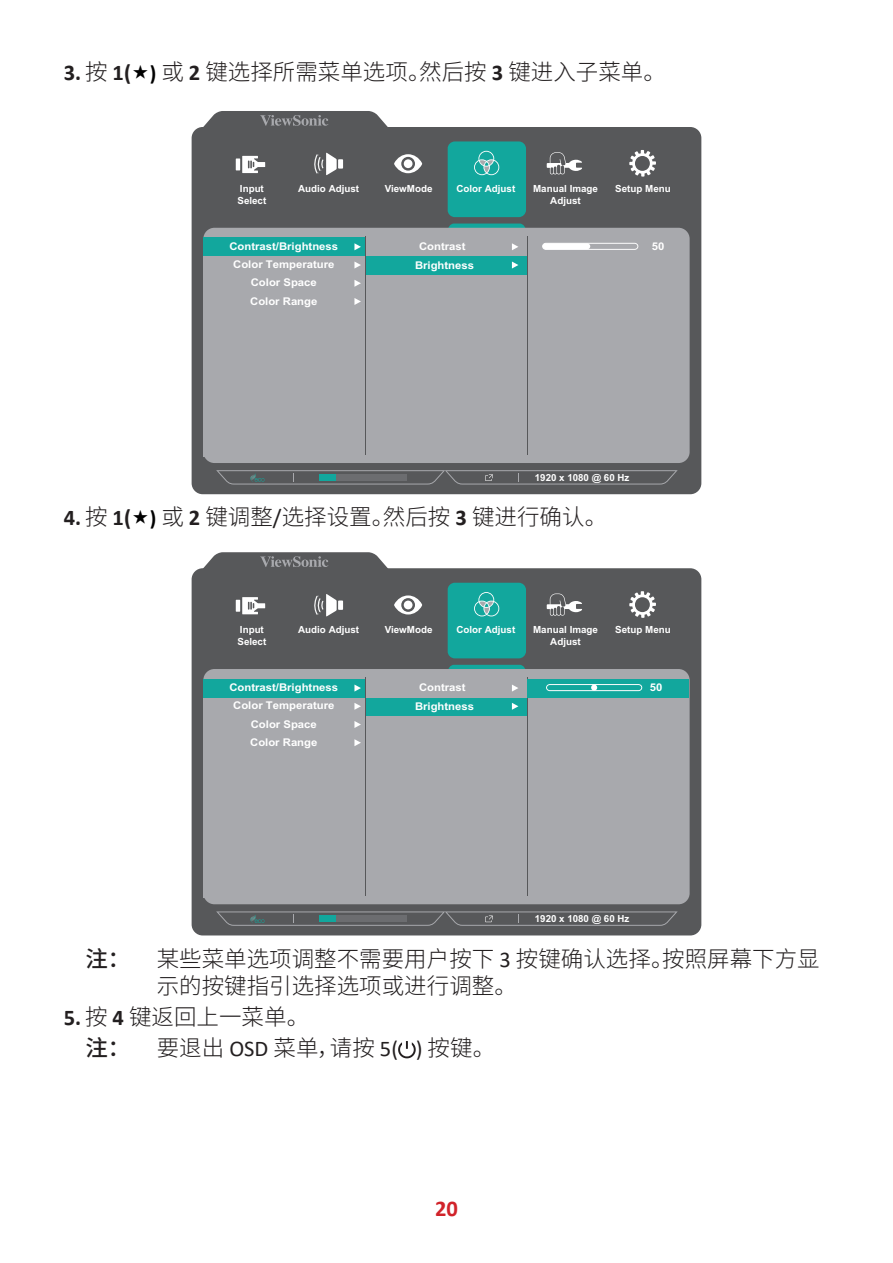
<style>
.page{position:relative;width:893px;height:1263px;background:#fff}
.page>*{position:absolute;margin:0;border:0;box-sizing:border-box;transform-origin:0 0}
.t1{font:300 22.5px/27px "Noto Sans SC";color:#231f20}
.t2{font:700 22.5px "Calibri";color:#d1232a}
.t3{font:700 10.65px/18.3px "Arial";color:#fff;text-align:center;scale:1.06 1}
.t4{font:700 9.75px/11.7px "Arial";color:#fff}
.s1{font-family:"Calibri";font-weight:700}
.s2{font-family:"Calibri";font-weight:700;font-size:21px;color:#000}
.s3{font-family:"Calibri";font-weight:400}
.s4{font-weight:500}
</style>
<div class="page">
<div style="left:192px;top:127px;width:509px;height:367px;background:#57585a;border-radius:11px"></div>
<svg style="left:448px;top:224px;width:78px;height:4px"></svg>
<div style="left:203px;top:228px;width:487px;height:235px;background:#a8a9ad;border-radius:11px"></div>
<div style="left:448px;top:141px;width:78px;height:76px;background:#12a79d;border-radius:7px"></div>
<svg style="left:354px;top:298px;width:7px;height:7px"></svg>
<svg style="left:354px;top:280px;width:7px;height:7px"></svg>
<div style="left:366px;top:256px;width:161px;height:18px;background:#12a79d"></div>
<svg style="left:354px;top:261px;width:7px;height:8px"></svg>
<div style="left:203px;top:238px;width:162px;height:18px;background:#12a79d"></div>
<svg style="left:354px;top:243px;width:7px;height:7px"></svg>
<svg style="left:512px;top:243px;width:6px;height:7px"></svg>
<svg style="left:512px;top:261px;width:6px;height:8px"></svg>
<div style="left:203px;top:438px;width:162px;height:18px;background:#a8a9ad"></div>
<hr style="left:527px;top:236px;width:1px;height:219px;background:#57585a">
<hr style="left:365px;top:236px;width:1px;height:219px;background:#57585a">
<svg style="left:216px;top:470px;width:462px;height:14px"></svg>
<svg style="left:198px;top:111px;width:190px;height:17px"></svg>
<svg style="left:542px;top:243px;width:96px;height:7px"></svg>
<div style="left:543px;top:243px;width:47px;height:6px;background:#fff;border-radius:3px"></div>
<svg style="left:629px;top:150px;width:27px;height:27px"></svg>
<svg style="left:474px;top:151px;width:25px;height:24px"></svg>
<svg style="left:394px;top:154px;width:28px;height:19px"></svg>
<div style="left:404px;top:159px;width:8px;height:9px;background:#fff;border-radius:50%"></div>
<svg style="left:547px;top:152px;width:35px;height:22px"></svg>
<hr style="left:236px;top:158px;width:4px;height:12px;background:#fff">
<svg style="left:242px;top:156px;width:23px;height:17px"></svg>
<div style="left:338px;top:159px;width:5px;height:10px;background:#fff"></div>
<svg style="left:314px;top:153px;width:23px;height:22px"></svg>
<div style="left:192px;top:568px;width:509px;height:367px;background:#57585a;border-radius:11px"></div>
<svg style="left:448px;top:665px;width:77px;height:4px"></svg>
<div style="left:203px;top:669px;width:487px;height:235px;background:#a8a9ad;border-radius:11px"></div>
<div style="left:448px;top:583px;width:78px;height:75px;background:#12a79d;border-radius:7px"></div>
<svg style="left:354px;top:739px;width:7px;height:7px"></svg>
<svg style="left:354px;top:721px;width:7px;height:7px"></svg>
<div style="left:366px;top:697px;width:161px;height:18px;background:#12a79d"></div>
<svg style="left:354px;top:703px;width:7px;height:7px"></svg>
<div style="left:203px;top:679px;width:162px;height:18px;background:#12a79d"></div>
<svg style="left:354px;top:684px;width:7px;height:7px"></svg>
<svg style="left:512px;top:684px;width:6px;height:7px"></svg>
<svg style="left:512px;top:703px;width:6px;height:7px"></svg>
<div style="left:203px;top:879px;width:162px;height:18px;background:#a8a9ad"></div>
<hr style="left:527px;top:678px;width:1px;height:218px;background:#57585a">
<hr style="left:365px;top:678px;width:1px;height:218px;background:#57585a">
<svg style="left:216px;top:911px;width:462px;height:15px"></svg>
<svg style="left:198px;top:552px;width:195px;height:18px"></svg>
<div style="left:528px;top:679px;width:161px;height:18px;background:#12a79d"></div>
<svg style="left:546px;top:684px;width:96px;height:7px"></svg>
<div style="left:591px;top:684px;width:6px;height:7px;background:#fff;border-radius:50%"></div>
<svg style="left:629px;top:591px;width:27px;height:27px"></svg>
<svg style="left:474px;top:592px;width:25px;height:24px"></svg>
<svg style="left:394px;top:595px;width:28px;height:19px"></svg>
<div style="left:404px;top:601px;width:8px;height:8px;background:#fff;border-radius:50%"></div>
<svg style="left:547px;top:593px;width:35px;height:23px"></svg>
<hr style="left:236px;top:600px;width:4px;height:12px;background:#fff">
<svg style="left:242px;top:597px;width:23px;height:17px"></svg>
<div style="left:338px;top:600px;width:5px;height:10px;background:#fff"></div>
<svg style="left:314px;top:594px;width:23px;height:22px"></svg>
<svg style="left:398px;top:1041px;width:18px;height:17px"></svg>
<h1 class="t1" style="left:64px;top:59px;width:604px"><span class="s1">3.</span> 按 <span class="s1">1(</span> <span class="s2">)</span> 或 <span class="s1">2</span> 键选择所需菜单选项。然后按 <span class="s1">3</span> 键进入子菜单。</h1>
<p class="t4" style="left:237px;top:183px;width:30px">Input<br>Select</p>
<p class="t4" style="left:298px;top:183px;width:63px">Audio Adjust</p>
<p class="t3" style="left:229px;top:237px;width:104px">Contrast/Brightness<br>Color Temperature<br>Color Space<br>Color Range</p>
<p class="t4" style="left:385px;top:183px;width:49px">ViewMode</p>
<p class="t4" style="left:456px;top:183px;width:60px">Color Adjust</p>
<p class="t4" style="left:533px;top:183px;width:66px">Manual Image</p>
<p class="t4" style="left:615px;top:183px;width:57px">Setup Menu</p>
<p class="t4" style="left:550px;top:195px;width:32px">Adjust</p>
<p class="t3" style="left:415px;top:237px;width:57px;line-height:19.2px">Contrast<br>Brightness</p>
<p class="t3" style="left:652px;top:237px;width:13px">50</p>
<p class="t4" style="left:535px;top:472px;width:96px">1920 x 1080 @ 60 Hz</p>
<h1 class="t1" style="left:64px;top:504px;width:545px"><span class="s1">4.</span> 按 <span class="s1">1(</span> <span class="s2">)</span> 或 <span class="s1">2</span> 键调整<span class="s3">/</span>选择设置。然后按 <span class="s1">3</span> 键进行确认。</h1>
<p class="t4" style="left:237px;top:624px;width:30px">Input<br>Select</p>
<p class="t4" style="left:298px;top:624px;width:63px">Audio Adjust</p>
<p class="t3" style="left:229px;top:678px;width:104px">Contrast/Brightness<br>Color Temperature<br>Color Space<br>Color Range</p>
<p class="t4" style="left:385px;top:624px;width:49px">ViewMode</p>
<p class="t4" style="left:456px;top:624px;width:60px">Color Adjust</p>
<p class="t4" style="left:533px;top:624px;width:66px">Manual Image</p>
<p class="t4" style="left:615px;top:624px;width:57px">Setup Menu</p>
<p class="t4" style="left:550px;top:636px;width:32px">Adjust</p>
<p class="t3" style="left:415px;top:678px;width:57px;line-height:19.2px">Contrast<br>Brightness</p>
<p class="t3" style="left:650px;top:678px;width:13px">50</p>
<p class="t4" style="left:535px;top:913px;width:96px">1920 x 1080 @ 60 Hz</p>
<h1 class="t1" style="left:157px;top:945px;width:664px;text-indent:-71px"><span class="s4">注：</span> 某些菜单选项调整不需要用户按下 <span class="s3">3</span> 按键确认选择。按照屏幕下方显示的按键指引选择选项或进行调整。</h1>
<h1 class="t1" style="left:85px;top:1002px;width:411px;line-height:31.2px;text-indent:-22px"><span class="s1">5.</span> 按 <span class="s1">4</span> 键返回上一菜单。<br><span class="s4">注：</span> 要退出 <span class="s3">OSD</span> 菜单，请按 <span class="s3">5( )</span> 按键。</h1>
<h1 class="t2" style="left:435px;top:1193px;width:24px">20</h1>
</div>
